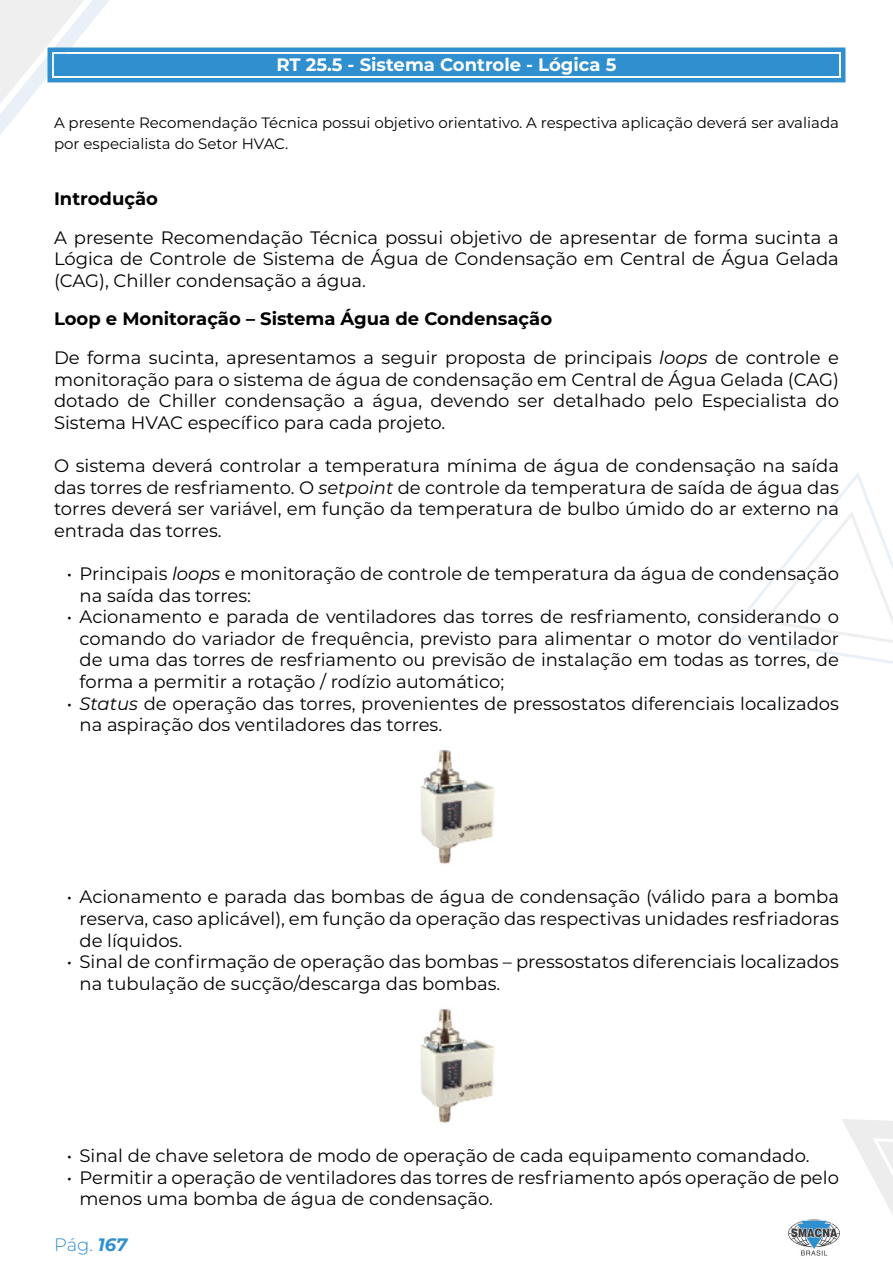
<style>
.page{position:relative;width:893px;height:1263px;background:#fff}
.page>*{position:absolute;margin:0;border:0;box-sizing:border-box;transform-origin:0 0}
.Texto{font:18px/21.6px "Montserrat";color:#000;text-align:justify}
.Subtitulo{font:700 18px "Montserrat";color:#000}
.DATA{font:700 18px "Montserrat";color:#fff}
.t1{font:300 18px "Montserrat";color:#308fce}
.Subtitulo-2{font:15px/21.6px "Montserrat";color:#000}
.s1{font-style:italic}
.s2{font-weight:700;font-style:italic}
</style>
<div class="page">
<img style="left:788px;top:1220px;width:52px;height:36px">
<svg style="left:0;top:0;width:137px;height:135px"></svg>
<svg style="left:725px;top:472px;width:168px;height:192px"></svg>
<svg style="left:842px;top:1119px;width:51px;height:96px"></svg>
<div style="left:54px;top:54px;width:785px;height:22px;background:#308fce"></div>
<div style="left:47px;top:47px;width:798px;height:35px;border:4px solid #308fce"></div>
<img style="left:420px;top:750px;width:75px;height:114px">
<img style="left:420px;top:1009px;width:75px;height:114px">
<p class="DATA" style="left:276px;top:52px;width:341px">RT 25.5 - Sistema Controle - Lógica 5</p>
<p class="Subtitulo-2" style="left:54px;top:111px;width:786px">A presente Recomendação Técnica possui objetivo orientativo. A respectiva aplicação deverá ser avaliada por especialista do Setor HVAC.</p>
<p class="Subtitulo" style="left:54px;top:186px;width:106px">Introdução</p>
<p class="Texto" style="left:54px;top:226px;width:786px">A presente Recomendação Técnica possui objetivo de apresentar de forma sucinta a Lógica de Controle de Sistema de Água de Condensação em Central de Água Gelada (CAG), Chiller condensação a água.</p>
<p class="Subtitulo" style="left:54px;top:306px;width:500px">Loop e Monitoração – Sistema Água de Condensação</p>
<p class="Texto" style="left:54px;top:346px;width:786px">De forma sucinta, apresentamos a seguir proposta de principais <span class="s1">loops</span> de controle e monitoração para o sistema de água de condensação em Central de Água Gelada (CAG) dotado de Chiller condensação a água, devendo ser detalhado pelo Especialista do Sistema HVAC específico para cada projeto.</p>
<p class="Texto" style="left:54px;top:454px;width:786px">O sistema deverá controlar a temperatura mínima de água de condensação na saída das torres de resfriamento. O <span class="s1">setpoint</span> de controle da temperatura de saída de água das torres deverá ser variável, em função da temperatura de bulbo úmido do ar externo na entrada das torres.</p>
<p class="Texto" style="left:80px;top:562px;width:761px;text-indent:-13px">• Principais <span class="s1">loops</span> e monitoração de controle de temperatura da água de condensação na saída das torres:</p>
<p class="Texto" style="left:80px;top:605px;width:761px;text-indent:-13px">• Acionamento e parada de ventiladores das torres de resfriamento, considerando o comando do variador de frequência, previsto para alimentar o motor do ventilador de uma das torres de resfriamento ou previsão de instalação em todas as torres, de forma a permitir a rotação / rodízio automático;</p>
<p class="Texto" style="left:80px;top:692px;width:761px;text-indent:-13px"><span class="s1">• Status</span> de operação das torres, provenientes de pressostatos diferenciais localizados na aspiração dos ventiladores das torres.</p>
<p class="Texto" style="left:80px;top:886px;width:761px;text-indent:-13px">• Acionamento e parada das bombas de água de condensação (válido para a bomba reserva, caso aplicável), em função da operação das respectivas unidades resfriadoras de líquidos.</p>
<p class="Texto" style="left:80px;top:950px;width:761px;text-indent:-13px">• Sinal de confirmação de operação das bombas – pressostatos diferenciais localizados na tubulação de sucção/descarga das bombas.</p>
<p class="Texto" style="left:67px;top:1144px;width:744px">• Sinal de chave seletora de modo de operação de cada equipamento comandado.</p>
<p class="Texto" style="left:80px;top:1166px;width:761px;text-indent:-13px">• Permitir a operação de ventiladores das torres de resfriamento após operação de pelo menos uma bomba de água de condensação.</p>
<p class="t1" style="left:54px;top:1232px;width:75px">Pág. <span class="s2">167</span></p>
</div>
